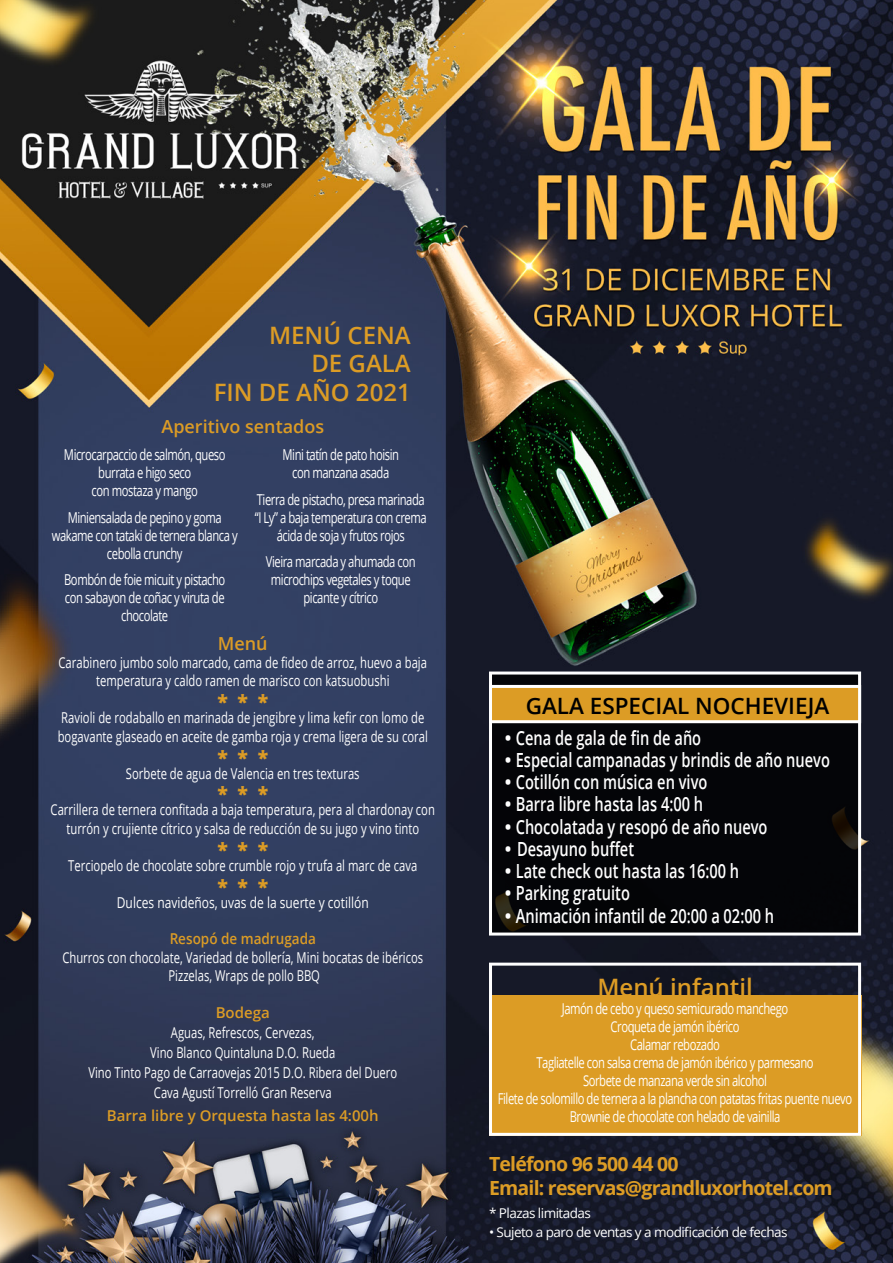
<style>
.page{position:relative;width:893px;height:1263px;background:#fff}
.page>*{position:absolute;margin:0;border:0;box-sizing:border-box;transform-origin:0 0}
.t1{font:600 24px/28.5px "Open Sans";color:#dc9c25;text-align:right}
.t2{font:600 22.5px "Open Sans";color:#000}
.t3{font:600 19.5px "Open Sans";color:#fff}
.t4{font:700 19.5px/24px "Open Sans";letter-spacing:-.04em;color:#dc9c25}
.t5{font:800 19.5px "Open Sans";color:#dc9c25}
.t6{font:600 18px "Open Sans";color:#dc9c25}
.t7{font:15px/18.5px "Open Sans";color:#fff;text-align:center;scale:.75 1}
.t8{font:15px/18px "Open Sans";letter-spacing:-.04em;color:#fff;text-align:center;scale:.75 1}
.t9{font:15px "Open Sans";color:#fff;scale:.8 1}
.t10{font:600 15px "Open Sans";color:#dc9c25}
.t11{font:600 15px "Open Sans";color:#dc9c25;scale:.9 1}
.t12{font:13.5px "Open Sans";letter-spacing:-.04em;color:#fff}
</style>
<div class="page">
<img style="left:0;top:0;width:893px;height:1263px">
<div style="left:489px;top:996px;width:372px;height:140px;background:#dc9c25"></div>
<div style="left:489px;top:963px;width:372px;height:173px;border:3px solid #fff"></div>
<div style="left:490px;top:673px;width:370px;height:261px;background:#040508"></div>
<div style="left:489px;top:671px;width:372px;height:264px;border:3px solid #fff"></div>
<div style="left:489px;top:685px;width:372px;height:38px;background:#dc9c25;border:3px solid #fff"></div>
<h1 class="t1" style="left:214px;top:320px;width:198px">MENÚ CENA<br>DE GALA<br>FIN DE AÑO 2021</h1>
<p class="t6" style="left:161px;top:415px;width:164px">Aperitivo sentados</p>
<p class="t8" style="left:64px;top:445px;width:217px">Microcarpaccio de salmón, queso burrata e higo seco<br>con mostaza y mango</p>
<p class="t8" style="left:52px;top:508px;width:249px">Miniensalada de pepino y goma wakame con tataki de ternera blanca y cebolla crunchy</p>
<p class="t8" style="left:64px;top:570px;width:216px">Bombón de foie micuit y pistacho con sabayon de coñac y viruta de chocolate</p>
<p class="t8" style="left:283px;top:445px;width:157px">Mini tatín de pato hoisin con manzana asada</p>
<p class="t8" style="left:255px;top:490px;width:231px">Tierra de pistacho, presa marinada “I Ly” a baja temperatura con crema ácida de soja y frutos rojos</p>
<p class="t8" style="left:266px;top:552px;width:201px">Vieira marcada y ahumada con microchips vegetales y toque picante y cítrico</p>
<p class="t6" style="left:218px;top:631px;width:51px">Menú</p>
<p class="t7" style="left:59px;top:653px;width:493px">Carabinero jumbo solo marcado, cama de fideo de arroz, huevo a baja temperatura y caldo ramen de marisco con katsuobushi</p>
<h3 class="t5" style="left:217px;top:687px;width:52px">***</h3>
<p class="t7" style="left:58px;top:708px;width:495px;text-align:left">Ravioli de rodaballo en marinada de jengibre y lima kefir con lomo de bogavante glaseado en aceite de gamba roja y crema ligera de su coral</p>
<h3 class="t5" style="left:217px;top:743px;width:52px">***</h3>
<p class="t7" style="left:126px;top:763px;width:313px">Sorbete de agua de Valencia en tres texturas</p>
<h3 class="t5" style="left:217px;top:779px;width:52px">***</h3>
<p class="t7" style="left:51px;top:800px;width:514px">Carrillera de ternera confitada a baja temperatura, pera al chardonay con turrón y crujiente cítrico y salsa de reducción de su jugo y vino tinto</p>
<h3 class="t5" style="left:217px;top:835px;width:52px">***</h3>
<p class="t7" style="left:68px;top:856px;width:467px">Terciopelo de chocolate sobre crumble rojo y trufa al marc de cava</p>
<h3 class="t5" style="left:217px;top:872px;width:52px">***</h3>
<p class="t9" style="left:117px;top:892px;width:316px">Dulces navideños, uvas de la suerte y cotillón</p>
<p class="t11" style="left:170px;top:929px;width:164px">Resopó de madrugada</p>
<p class="t7" style="left:62px;top:948px;width:483px">Churros con chocolate, Variedad de bollería, Mini bocatas de ibéricos<br>Pizzelas, Wraps de pollo BBQ</p>
<p class="t10" style="left:216px;top:1002px;width:56px">Bodega</p>
<p class="t7" style="left:88px;top:1022px;width:413px;line-height:20px">Aguas, Refrescos, Cervezas,<br>Vino Blanco Quintaluna D.O. Rueda<br>Vino Tinto Pago de Carraovejas 2015 D.O. Ribera del Duero Cava Agustí Torrelló Gran Reserva</p>
<p class="t10" style="left:107px;top:1105px;width:273px">Barra libre y Orquesta hasta las 4:00h</p>
<h2 class="t2" style="left:526px;top:690px;width:305px">GALA ESPECIAL NOCHEVIEJA</h2>
<h3 class="t3" style="left:505px;top:724px;width:198px">• Cena de gala de fin de año</h3>
<h3 class="t3" style="left:505px;top:746px;width:327px">• Especial campanadas y brindis de año nuevo</h3>
<h3 class="t3" style="left:505px;top:768px;width:204px">• Cotillón con música en vivo</h3>
<h3 class="t3" style="left:505px;top:791px;width:200px">• Barra libre hasta las 4:00 h</h3>
<h3 class="t3" style="left:505px;top:813px;width:264px">• Chocolatada y resopó de año nuevo</h3>
<h3 class="t3" style="left:505px;top:835px;width:131px">• Desayuno buffet</h3>
<h3 class="t3" style="left:505px;top:857px;width:236px">• Late check out hasta las 16:00 h</h3>
<h3 class="t3" style="left:505px;top:880px;width:127px">• Parking gratuito</h3>
<h3 class="t3" style="left:505px;top:902px;width:271px">• Animación infantil de 20:00 a 02:00 h</h3>
<h1 class="t1" style="left:597px;top:973px;width:157px">Menú infantil</h1>
<p class="t8" style="left:498px;top:999px;width:474px">Jamón de cebo y queso semicurado manchego<br>Croqueta de jamón ibérico<br>Calamar rebozado<br>Tagliatelle con salsa crema de jamón ibérico y parmesano<br>Sorbete de manzana verde sin alcohol<br>Filete de solomillo de ternera a la plancha con patatas fritas puente nuevo Brownie de chocolate con helado de vainilla</p>
<h3 class="t4" style="left:489px;top:1151px;width:345px">Teléfono 96 500 44 00<br>Email: reservas@grandluxorhotel.com</h3>
<p class="t12" style="left:489px;top:1203px;width:103px">* Plazas limitadas</p>
<p class="t12" style="left:489px;top:1223px;width:300px">• Sujeto a paro de ventas y a modificación de fechas</p>
</div>
